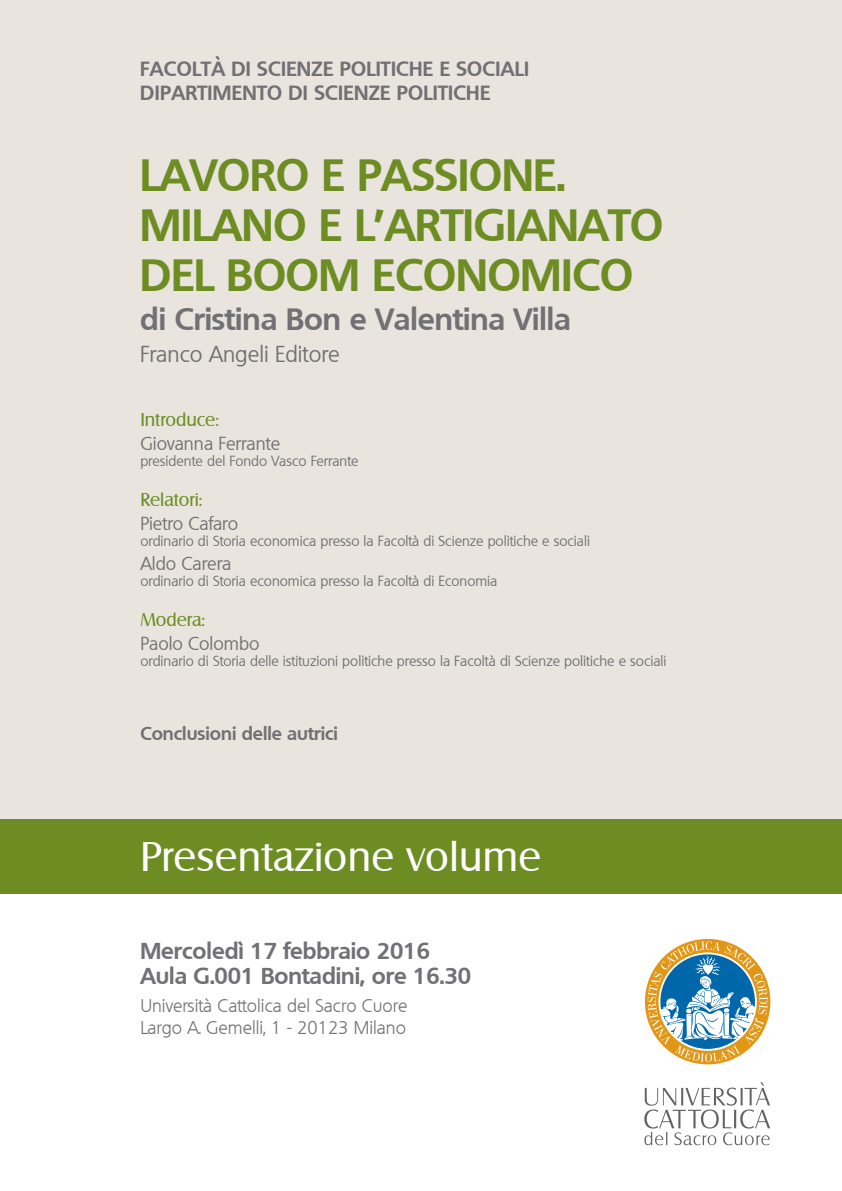
<style>
.page{position:relative;width:842px;height:1191px;background:#fff}
.page>*{position:absolute;margin:0;border:0;box-sizing:border-box;transform-origin:0 0}
.t1{font:700 44px "Quebec";color:#6d8d23}
.t2{font:40.2px "Salzburg";letter-spacing:.01em;color:#fff}
.t3{font:700 30px "Quebec";color:#717074}
.t4{font:700 22.4px "Quebec";color:#717074}
.t5{font:22px "Quebec";color:#717074}
.t6{font:700 20px "Quebec";letter-spacing:.015em;color:#717074}
.t7{font:300 18px "Quebec";color:#717074}
.t8{font:18px "Quebec";color:#717074}
.t9{font:18px "Salzburg";color:#6d8d23}
.t10{font:700 18px "Quebec";color:#717074}
.t11{font:14px "Quebec";color:#717074}
</style>
<div class="page">
<div style="left:0;top:0;width:842px;height:832px;background:#e9e5de"></div>
<div style="left:0;top:819px;width:842px;height:74px;background:#6d8d23"></div>
<svg style="left:645px;top:939px;width:125px;height:125px"></svg>
<svg style="left:644px;top:1082px;width:126px;height:63px"></svg>
<p class="t6" style="left:140px;top:56px;width:390px">FACOLTÀ DI SCIENZE POLITICHE E SOCIALI</p>
<p class="t6" style="left:140px;top:80px;width:351px">DIPARTIMENTO DI SCIENZE POLITICHE</p>
<p class="t1" style="left:140px;top:147px;width:427px">LAVORO E PASSIONE.</p>
<p class="t1" style="left:140px;top:197px;width:524px">MILANO E L’ARTIGIANATO</p>
<p class="t1" style="left:140px;top:247px;width:494px">DEL BOOM ECONOMICO</p>
<p class="t3" style="left:140px;top:299px;width:432px">di Cristina Bon e Valentina Villa</p>
<p class="t5" style="left:140px;top:339px;width:201px">Franco Angeli Editore</p>
<p class="t9" style="left:140px;top:409px;width:80px">Introduce:</p>
<p class="t8" style="left:140px;top:432px;width:141px">Giovanna Ferrante</p>
<p class="t11" style="left:140px;top:452px;width:220px">presidente del Fondo Vasco Ferrante</p>
<p class="t9" style="left:140px;top:489px;width:64px">Relatori:</p>
<p class="t8" style="left:140px;top:512px;width:99px">Pietro Cafaro</p>
<p class="t11" style="left:140px;top:532px;width:451px">ordinario di Storia economica presso la Facoltà di Scienze politiche e sociali</p>
<p class="t8" style="left:140px;top:552px;width:93px">Aldo Carera</p>
<p class="t11" style="left:140px;top:572px;width:359px">ordinario di Storia economica presso la Facoltà di Economia</p>
<p class="t9" style="left:140px;top:609px;width:66px">Modera:</p>
<p class="t8" style="left:140px;top:632px;width:121px">Paolo Colombo</p>
<p class="t11" style="left:140px;top:652px;width:528px">ordinario di Storia delle istituzioni politiche presso la Facoltà di Scienze politiche e sociali</p>
<p class="t10" style="left:140px;top:722px;width:199px">Conclusioni delle autrici</p>
<p class="t2" style="left:140px;top:832px;width:402px">Presentazione volume</p>
<p class="t4" style="left:140px;top:936px;width:291px">Mercoledì 17 febbraio 2016</p>
<p class="t4" style="left:140px;top:961px;width:332px">Aula G.001 Bontadini, ore 16.30</p>
<p class="t7" style="left:140px;top:993px;width:269px">Università Cattolica del Sacro Cuore</p>
<p class="t7" style="left:140px;top:1015px;width:267px">Largo A. Gemelli, 1 - 20123 Milano</p>
</div>
